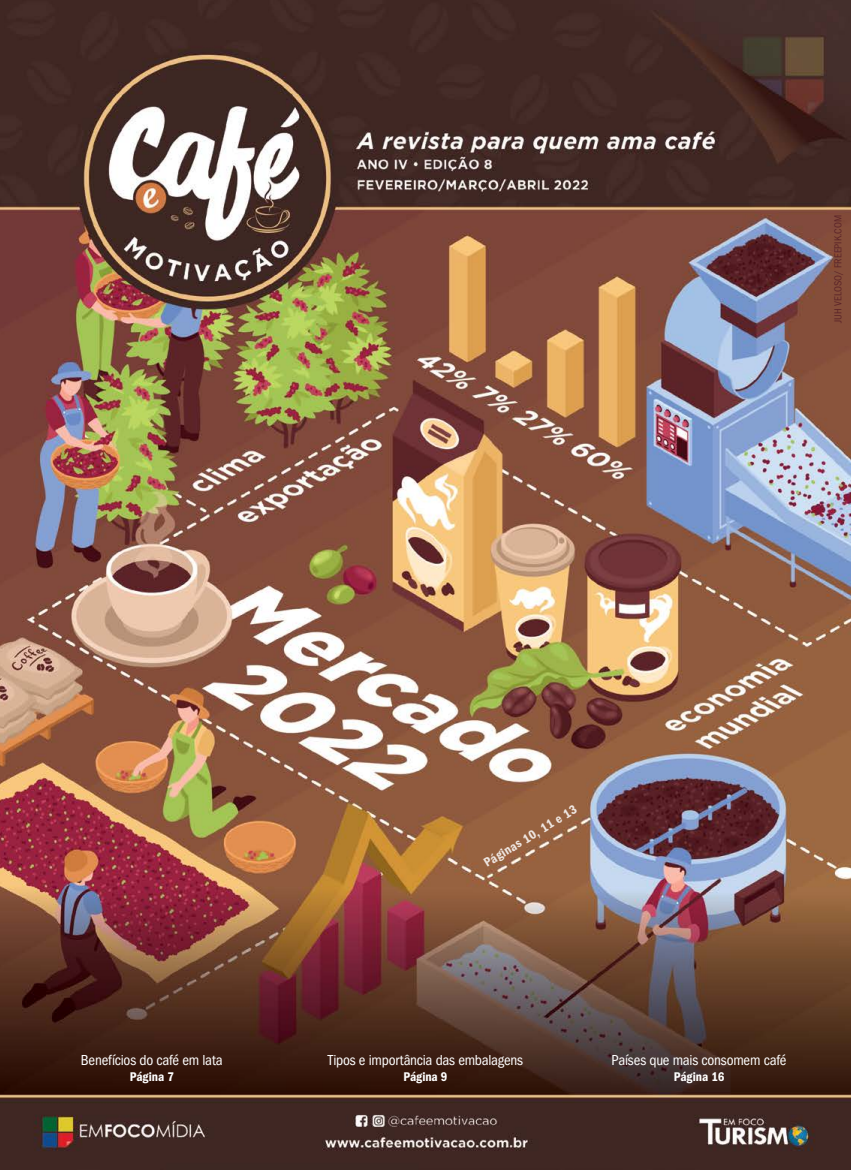
<style>
.page{position:relative;width:851px;height:1170px;background:#fff}
.page>*{position:absolute;margin:0;border:0;box-sizing:border-box;transform-origin:0 0}
.t1{font:condensed 15px "Franklin Gothic";letter-spacing:-.015em;color:#fff}
.t2{font:600 condensed 13.05px "Franklin Gothic";color:#fff}
.t3{font:condensed 10.5px "Franklin Gothic";color:#5c2428}
</style>
<div class="page">
<img style="left:0;top:0;width:850px;height:1169px">
<p class="t3" style="left:831px;top:323px;width:109px;rotate:-90deg">JUH VELOSO/ FREEPIK.COM</p>
<p class="t1" style="left:81px;top:1051px;width:143px">Benefícios do café em lata</p>
<p class="t2" style="left:130px;top:1068px;width:46px">Página 7</p>
<p class="t2" style="left:481px;top:856px;width:108px;rotate:-31deg">Páginas 10, 11 e 13</p>
<p class="t1" style="left:328px;top:1051px;width:197px">Tipos e importância das embalagens</p>
<p class="t2" style="left:403px;top:1068px;width:46px">Página 9</p>
<p class="t1" style="left:611px;top:1051px;width:176px">Países que mais consomem café</p>
<p class="t2" style="left:673px;top:1068px;width:52px">Página 16</p>
</div>
